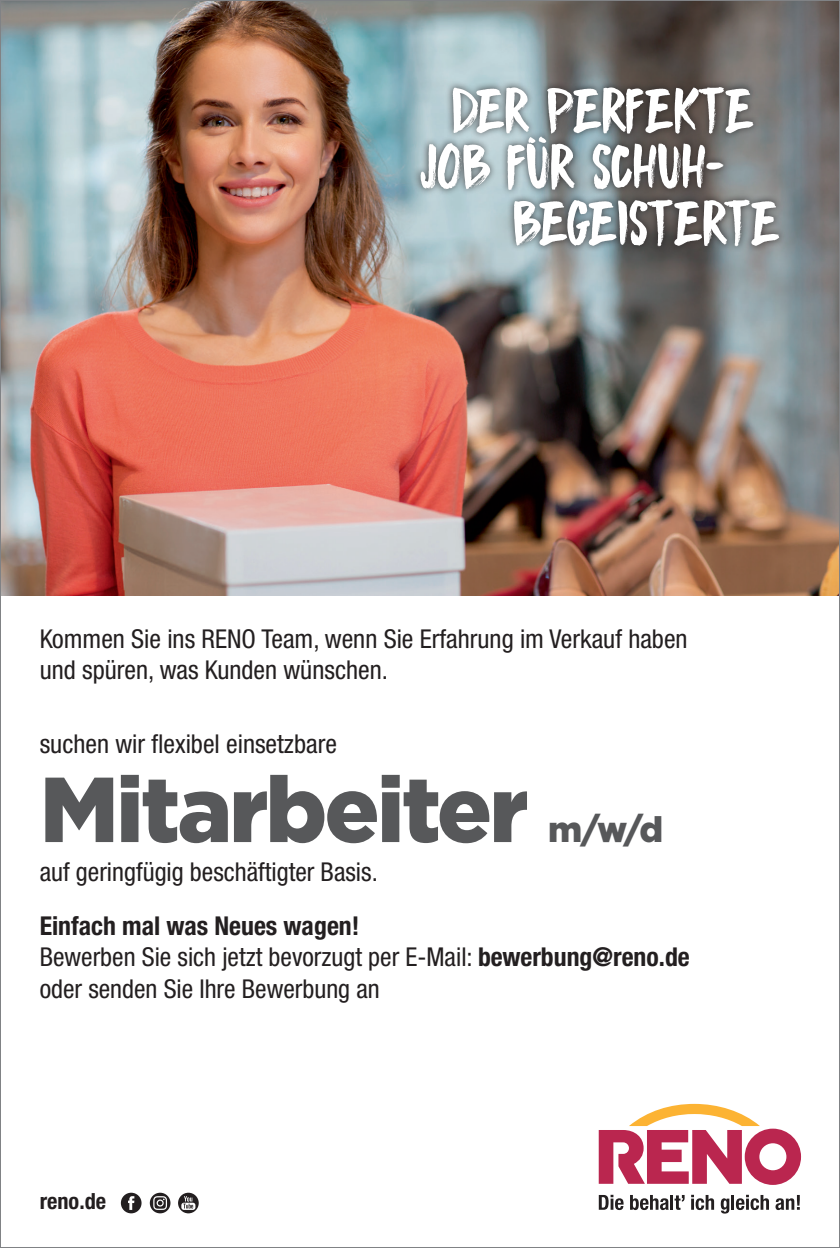
<style>
.page{position:relative;width:840px;height:1248px;background:#fff}
.page>*{position:absolute;margin:0;border:0;box-sizing:border-box;transform-origin:0 0}
.t1{font:900 92px "Gotham";letter-spacing:-.03em;color:#57585a}
.t2{font:63px "Knucklebones Upright";color:#fff}
.t3{font:900 35.4px "Gotham";color:#57585a}
.t4{font:condensed 26px/31.2px "Helvetica Neue LTW1 G";color:#231f20}
.t5{font:700 condensed 22.2px "Helvetica Neue LTW1 G";color:#231f20}
.s1{font-weight:700}
</style>
<div class="page">
<img style="left:2px;top:2px;width:835px;height:593px">
<div style="left:413px;top:80px;width:372px;height:173px;background:#231f20;opacity:.75"></div>
<svg style="left:121px;top:1192px;width:20px;height:21px"></svg>
<svg style="left:150px;top:1192px;width:20px;height:21px"></svg>
<svg style="left:178px;top:1192px;width:21px;height:21px"></svg>
<svg style="left:598px;top:1103px;width:202px;height:81px"></svg>
<svg style="left:598px;top:1194px;width:25px;height:15px"></svg>
<svg style="left:630px;top:1195px;width:38px;height:14px"></svg>
<hr style="left:670px;top:1194px;width:3px;height:15px;background:#231f20">
<svg style="left:674px;top:1195px;width:10px;height:14px"></svg>
<svg style="left:691px;top:1194px;width:22px;height:15px"></svg>
<svg style="left:720px;top:1198px;width:9px;height:15px"></svg>
<hr style="left:731px;top:1194px;width:3px;height:15px;background:#231f20">
<svg style="left:735px;top:1194px;width:33px;height:15px"></svg>
<svg style="left:775px;top:1195px;width:24px;height:14px"></svg>
<h2 class="t2" style="left:452px;top:69px;width:303px">DER PERFEKTE</h2>
<h2 class="t2" style="left:419px;top:125px;width:305px">JOB FÜR SCHUH-</h2>
<h2 class="t2" style="left:513px;top:182px;width:268px">BEGEISTERTE</h2>
<p class="t4" style="left:40px;top:623px;width:649px">Kommen Sie ins RENO Team, wenn Sie Erfahrung im Verkauf haben und spüren, was Kunden wünschen.</p>
<p class="t4" style="left:40px;top:728px;width:298px">suchen wir flexibel einsetzbare</p>
<h1 class="t1" style="left:40px;top:746px;width:490px">Mitarbeiter</h1>
<h3 class="t3" style="left:548px;top:805px;width:117px">m/w/d</h3>
<p class="t4" style="left:40px;top:856px;width:339px">auf geringfügig beschäftigter Basis.</p>
<p class="t4" style="left:40px;top:910px;width:651px"><span class="s1">Einfach mal was Neues wagen!<br></span>Bewerben Sie sich jetzt bevorzugt per E-Mail: <span class="s1">bewerbung@reno.de </span>oder senden Sie Ihre Bewerbung an</p>
<p class="t5" style="left:40px;top:1188px;width:68px">reno.de</p>
</div>
